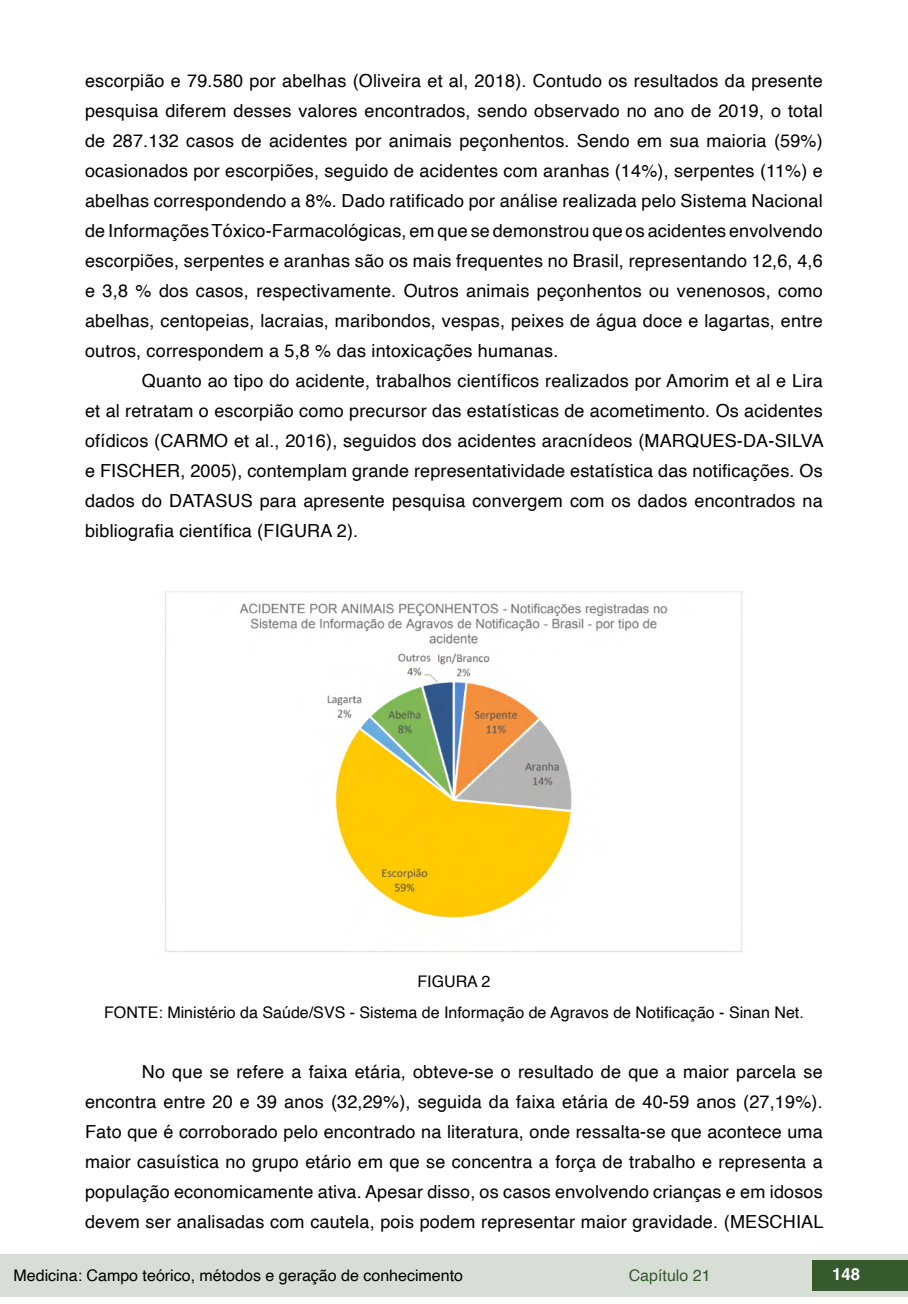
<style>
.page{position:relative;width:908px;height:1304px;background:#fff}
.page>*{position:absolute;margin:0;border:0;box-sizing:border-box;transform-origin:0 0}
.t1{font:18px/30px "Helvetica";letter-spacing:.01em;color:#000;text-align:justify}
.t2{font:700 16.8px "Helvetica";color:#fff}
.t3{font:16px/30.6px "Helvetica";color:#000;text-align:center}
.t4{font:16px "Helvetica";color:#36592e}
</style>
<div class="page">
<div style="left:0;top:1254px;width:906px;height:43px;background:#d7ded5"></div>
<div style="left:812px;top:1261px;width:95px;height:30px;background:#36592e"></div>
<img style="left:165px;top:591px;width:578px;height:361px">
<p class="t1" style="left:85px;top:66px;width:738px">escorpião e 79.580 por abelhas (Oliveira et al, 2018). Contudo os resultados da presente pesquisa diferem desses valores encontrados, sendo observado no ano de 2019, o total de 287.132 casos de acidentes por animais peçonhentos. Sendo em sua maioria (59%) ocasionados por escorpiões, seguido de acidentes com aranhas (14%), serpentes (11%) e abelhas correspondendo a 8%. Dado ratificado por análise realizada pelo Sistema Nacional de Informações Tóxico-Farmacológicas, em que se demonstrou que os acidentes envolvendo escorpiões, serpentes e aranhas são os mais frequentes no Brasil, representando 12,6, 4,6 e 3,8 % dos casos, respectivamente. Outros animais peçonhentos ou venenosos, como abelhas, centopeias, lacraias, maribondos, vespas, peixes de água doce e lagartas, entre outros, correspondem a 5,8 % das intoxicações humanas.</p>
<p class="t1" style="left:85px;top:366px;width:739px;text-indent:57px">Quanto ao tipo do acidente, trabalhos científicos realizados por Amorim et al e Lira et al retratam o escorpião como precursor das estatísticas de acometimento. Os acidentes ofídicos (CARMO et al., 2016), seguidos dos acidentes aracnídeos (MARQUES-DA-SILVA e FISCHER, 2005), contemplam grande representatividade estatística das notificações. Os dados do DATASUS para apresente pesquisa convergem com os dados encontrados na bibliografia científica (FIGURA 2).</p>
<p class="t3" style="left:104px;top:967px;width:700px">FIGURA 2<br>FONTE: Ministério da Saúde/SVS - Sistema de Informação de Agravos de Notificação - Sinan Net.</p>
<p class="t1" style="left:85px;top:1057px;width:739px;text-indent:57px">No que se refere a faixa etária, obteve-se o resultado de que a maior parcela se encontra entre 20 e 39 anos (32,29%), seguida da faixa etária de 40-59 anos (27,19%).<br>Fato que é corroborado pelo encontrado na literatura, onde ressalta-se que acontece uma maior casuística no grupo etário em que se concentra a força de trabalho e representa a população economicamente ativa. Apesar disso, os casos envolvendo crianças e em idosos devem ser analisadas com cautela, pois podem representar maior gravidade. (MESCHIAL</p>
<p class="t3" style="left:14px;top:1260px;width:451px">Medicina: Campo teórico, métodos e geração de conhecimento</p>
<p class="t4" style="left:628px;top:1263px;width:83px">Capítulo 21</p>
<p class="t2" style="left:831px;top:1264px;width:30px">148</p>
</div>
